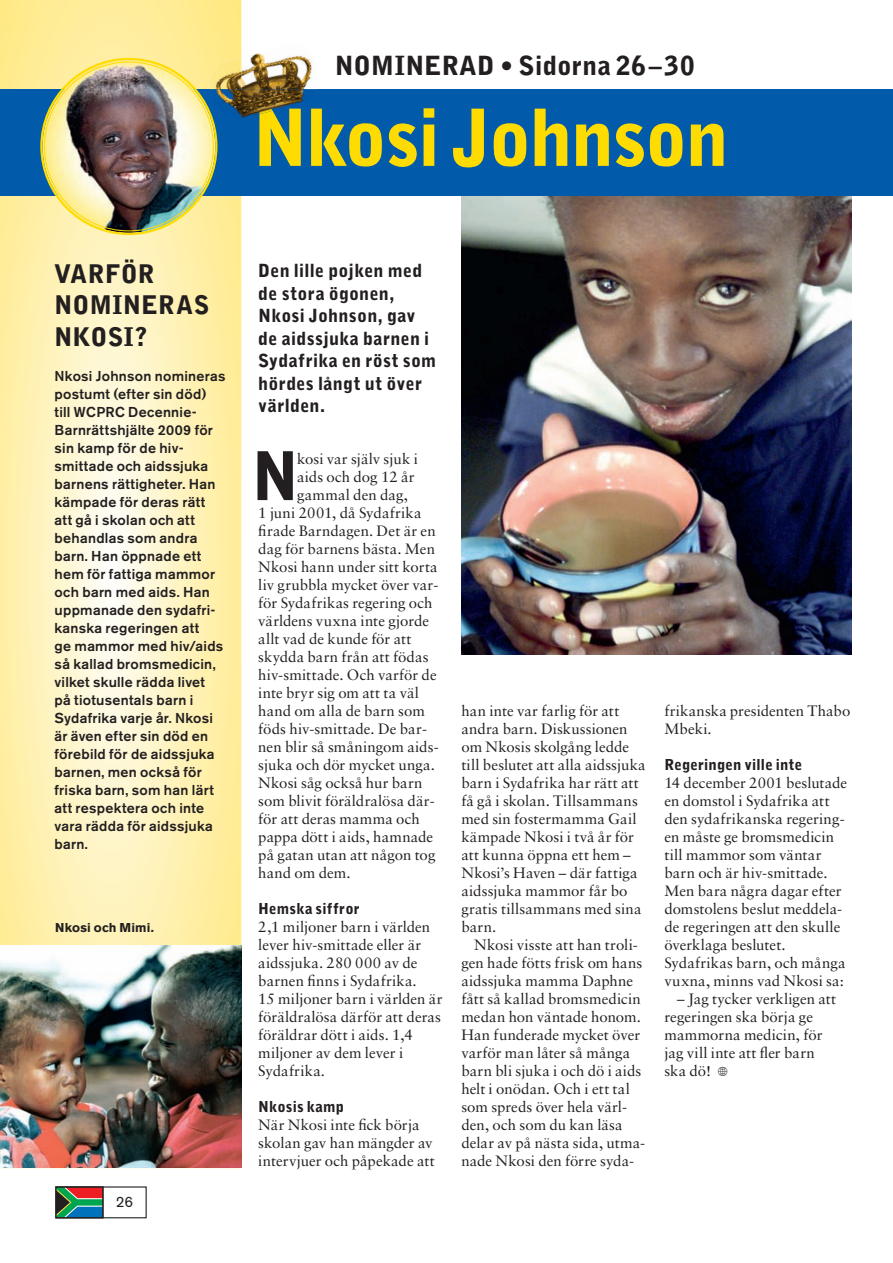
<style>
.page{position:relative;width:893px;height:1263px;background:#fff}
.page>*{position:absolute;margin:0;border:0;box-sizing:border-box;transform-origin:0 0}
.t1{font:900 78px "Bell Gothic";letter-spacing:-.03em;color:#ffdc01}
.t2{font:900 66.6px "Bell Gothic";color:#231f20}
.t3{font:900 26.25px "Bell Gothic";letter-spacing:.015em;color:#231f20}
.t4{font:900 25.5px/31.5px "Bell Gothic";letter-spacing:.005em;color:#231f20}
.t5{font:900 18px/22.5px "Bell Gothic";letter-spacing:.015em;color:#231f20}
.t6{font:15px/18px "Sabon";letter-spacing:.005em;color:#231f20}
.t7{font:900 15px "Bell Gothic";letter-spacing:.01em;color:#231f20}
.t8{font:15px "Akzidenz Grotesk BE";color:#231f20}
.t9{font:500 14.25px/18px "Akzidenz Grotesk BE";letter-spacing:.02em;color:#231f20}
.t10{font:700 12.75px "Akzidenz Grotesk BE";letter-spacing:.02em;color:#231f20}
</style>
<div class="page">
<div style="left:55px;top:1186px;width:92px;height:32px;border:1px solid #231f20"></div>
<svg style="left:58px;top:1189px;width:43px;height:27px"></svg>
<div style="left:56px;top:1187px;width:47px;height:31px;border:1px solid #231f20"></div>
<div style="left:55px;top:1186px;width:49px;height:32px;border:1px solid #231f20"></div>
<img style="left:461px;top:196px;width:390px;height:459px">
<svg style="left:0;top:0;width:241px;height:1168px;background:#fef2b8"></svg>
<div style="left:0;top:89px;width:893px;height:107px;background:#015aaa"></div>
<img style="left:43px;top:60px;width:172px;height:173px;border-radius:86px">
<img style="left:241px;top:43px;width:71px;height:46px">
<img style="left:209px;top:57px;width:32px;height:32px">
<img style="left:211px;top:89px;width:106px;height:30px">
<img style="left:259px;top:108px;width:23px;height:6px">
<img style="left:0;top:945px;width:241px;height:222px">
<h3 class="t3" style="left:335px;top:50px;width:361px">NOMINERAD • Sidorna 26–30</h3>
<h1 class="t1" style="left:252px;top:92px;width:478px">Nkosi Johnson</h1>
<h3 class="t4" style="left:54px;top:258px;width:157px">VARFÖR<br>NOMINERAS<br>NKOSI?</h3>
<p class="t9" style="left:55px;top:367px;width:172px">Nkosi Johnson nomineras postumt (efter sin död) till WCPRC Decennie-<br>Barnrättshjälte 2009 för sin kamp för de hiv&shy;smittade och aidssjuka barnens rättigheter. Han kämpade för deras rätt att gå i skolan och att behandlas som andra barn. Han öppnade ett hem för fattiga mammor och barn med aids. Han uppmanade den sydafri&shy;kanska regeringen att<br>ge mammor med hiv/aids så kallad bromsmedicin, vilket skulle rädda livet<br>på tiotusentals barn i<br>Sydafrika varje år. Nkosi är även efter sin död en förebild för de aidssjuka barnen, men också för friska barn, som han lärt att respektera och inte vara rädda för aidssjuka barn.</p>
<p class="t10" style="left:55px;top:920px;width:100px">Nkosi och Mimi.</p>
<p class="t8" style="left:116px;top:1192px;width:19px">26</p>
<p class="t5" style="left:258px;top:260px;width:179px">Den lille pojken med de stora ögonen,<br>Nkosi Johnson, gav de aidssjuka barnen i<br>Sydafrika en röst som hördes långt ut över världen.</p>
<h2 class="t2" style="left:251px;top:437px;width:50px">N</h2>
<p class="t6" style="left:297px;top:450px;width:122px">kosi var själv sjuk i</p>
<p class="t6" style="left:297px;top:468px;width:119px">aids och dog 12 år</p>
<p class="t6" style="left:297px;top:486px;width:112px">gammal den dag,</p>
<p class="t6" style="left:258px;top:504px;width:165px">1 juni 2001, då Sydafrika</p>
<p class="t6" style="left:258px;top:522px;width:179px">firade Barndagen. Det är en</p>
<p class="t6" style="left:258px;top:540px;width:178px">dag för barnens bästa. Men</p>
<p class="t6" style="left:258px;top:558px;width:181px">Nkosi hann under sitt korta</p>
<p class="t6" style="left:258px;top:576px;width:182px">liv grubbla mycket över var-</p>
<p class="t6" style="left:258px;top:594px;width:176px">för Sydafrikas regering och</p>
<p class="t6" style="left:258px;top:612px;width:172px">världens vuxna inte gjorde</p>
<p class="t6" style="left:258px;top:630px;width:155px">allt vad de kunde för att</p>
<p class="t6" style="left:258px;top:648px;width:172px">skydda barn från att födas</p>
<p class="t6" style="left:258px;top:666px;width:180px">hiv-smittade. Och varför de</p>
<p class="t6" style="left:258px;top:684px;width:162px">inte bryr sig om att ta väl</p>
<p class="t6" style="left:258px;top:702px;width:168px">hand om alla de barn som</p>
<p class="t6" style="left:258px;top:720px;width:170px">föds hiv-smittade. De bar-</p>
<p class="t6" style="left:258px;top:738px;width:182px">nen blir så småningom aids-</p>
<p class="t6" style="left:258px;top:756px;width:178px">sjuka och dör mycket unga.</p>
<p class="t6" style="left:258px;top:774px;width:166px">Nkosi såg också hur barn</p>
<p class="t6" style="left:258px;top:792px;width:178px">som blivit föräldralösa där-</p>
<p class="t6" style="left:258px;top:810px;width:163px">för att deras mamma och</p>
<p class="t6" style="left:258px;top:828px;width:176px">pappa dött i aids, hamnade</p>
<p class="t6" style="left:258px;top:846px;width:179px">på gatan utan att någon tog</p>
<p class="t6" style="left:258px;top:864px;width:94px">hand om dem.</p>
<p class="t7" style="left:258px;top:900px;width:103px">Hemska siffror</p>
<p class="t6" style="left:258px;top:918px;width:186px">2,1 miljoner barn i världen lever hiv-smittade eller är aidssjuka. 280 000 av de barnen finns i Sydafrika.<br>15 miljoner barn i världen är föräldralösa därför att deras föräldrar dött i aids. 1,4 miljoner av dem lever i<br>Sydafrika.</p>
<p class="t7" style="left:258px;top:1098px;width:87px">Nkosis kamp</p>
<p class="t6" style="left:258px;top:1116px;width:178px">När Nkosi inte fick börja skolan gav han mängder av intervjuer och påpekade att</p>
<p class="t6" style="left:461px;top:702px;width:186px">han inte var farlig för att andra barn. Diskussionen om Nkosis skolgång ledde till beslutet att alla aidssjuka barn i Sydafrika har rätt att få gå i skolan. Tillsammans med sin fostermamma Gail kämpade Nkosi i två år för att kunna öppna ett hem –<br>Nkosi’s Haven – där fattiga aidssjuka mammor får bo gratis tillsammans med sina barn.</p>
<p class="t6" style="left:461px;top:936px;width:185px;text-indent:13px">Nkosi visste att han troli&shy;gen hade fötts frisk om hans aidssjuka mamma Daphne fått så kallad bromsmedicin medan hon väntade honom.<br>Han funderade mycket över varför man låter så många barn bli sjuka i och dö i aids helt i onödan. Och i ett tal som spreds över hela värl&shy;den, och som du kan läsa delar av på nästa sida, utma&shy;nade Nkosi den förre syda-</p>
<p class="t6" style="left:664px;top:702px;width:188px">frikanska presidenten Thabo<br>Mbeki.</p>
<p class="t7" style="left:664px;top:756px;width:140px">Regeringen ville inte</p>
<p class="t6" style="left:664px;top:774px;width:184px">14 december 2001 beslutade en domstol i Sydafrika att den sydafrikanska regering&shy;en måste ge bromsmedicin till mammor som väntar barn och är hiv-smittade.<br>Men bara några dagar efter domstolens beslut meddela&shy;de regeringen att den skulle överklaga beslutet.<br>Sydafrikas barn, och många vuxna, minns vad Nkosi sa:</p>
<p class="t6" style="left:664px;top:990px;width:173px;text-indent:13px">– Jag tycker verkligen att regeringen ska börja ge mammorna medicin, för jag vill inte att fler barn ska dö!</p>
</div>
